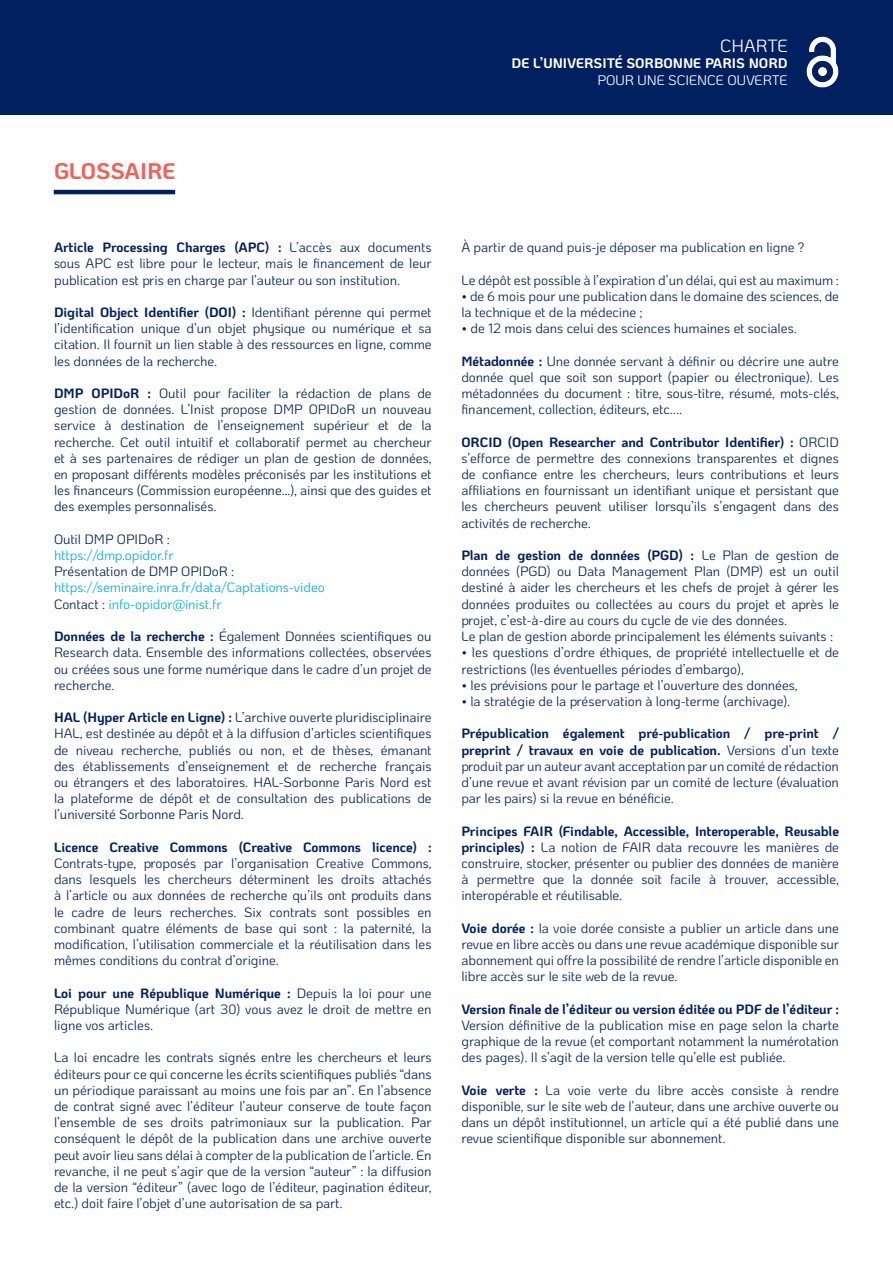
<style>
.page{position:relative;width:893px;height:1263px;background:#fff}
.page>*{position:absolute;margin:0;border:0;box-sizing:border-box;transform-origin:0 0}
.t1{font:700 22.5px "Ko Ho";color:#f16157}
.t2{font:17.7px "Ko Ho";color:#fff}
.t3{font:700 13.8px "Ko Ho";color:#fff}
.t4{font:13.8px "Ko Ho";color:#fff}
.t5{font:13.5px/16.2px "Ko Ho";letter-spacing:-.005em;color:#00205f;text-align:justify}
.t6{font:13.5px "Ko Ho";letter-spacing:-.005em;color:#03ade5}
.s1{font-weight:700}
.s2{color:#00205f}
</style>
<div class="page">
<div style="left:0;top:0;width:893px;height:115px;background:#00205f"></div>
<img style="left:806px;top:36px;width:33px;height:51px">
<hr style="left:54px;top:190px;width:121px;height:4px;background:#00205f">
<p class="t2" style="left:720px;top:31px;width:69px">CHARTE</p>
<p class="t3" style="left:512px;top:52px;width:278px">DE L’UNIVERSITÉ SORBONNE PARIS NORD</p>
<p class="t4" style="left:597px;top:69px;width:192px">POUR UNE SCIENCE OUVERTE</p>
<p class="t1" style="left:54px;top:152px;width:123px">GLOSSAIRE</p>
<p class="t5" style="left:54px;top:240px;width:379px"><span class="s1">Article Processing Charges (APC) :</span> L’accès aux documents sous APC est libre pour le lecteur, mais le financement de leur publication est pris en charge par l’auteur ou son institution.</p>
<p class="t5" style="left:54px;top:304px;width:379px"><span class="s1">Digital Object Identifier (DOI) :</span> Identifiant pérenne qui permet l’identification unique d’un objet physique ou numérique et sa citation. Il fournit un lien stable à des ressources en ligne, comme les données de la recherche.</p>
<p class="t5" style="left:54px;top:385px;width:379px"><span class="s1">DMP OPIDoR :</span> Outil pour faciliter la rédaction de plans de gestion de données. L’Inist propose DMP OPIDoR un nouveau service à destination de l’enseignement supérieur et de la recherche. Cet outil intuitif et collaboratif permet au chercheur et à ses partenaires de rédiger un plan de gestion de données, en proposant différents modèles préconisés par les institutions et les financeurs (Commission européenne…), ainsi que des guides et des exemples personnalisés.</p>
<p class="t5" style="left:54px;top:531px;width:117px">Outil DMP OPIDoR :</p>
<p class="t6" style="left:54px;top:545px;width:121px">https://dmp.opidor.fr</p>
<p class="t5" style="left:54px;top:564px;width:182px">Présentation de DMP OPIDoR :</p>
<p class="t6" style="left:54px;top:577px;width:272px">https://seminaire.inra.fr/data/Captations-video</p>
<p class="t6" style="left:54px;top:593px;width:169px"><span class="s2">Contact :</span> info-opidor@inist.fr</p>
<p class="t5" style="left:54px;top:628px;width:379px"><span class="s1">Données de la recherche :</span> Également Données scientifiques ou Research data. Ensemble des informations collectées, observées ou créées sous une forme numérique dans le cadre d’un projet de recherche.</p>
<p class="t5" style="left:54px;top:709px;width:379px"><span class="s1">HAL (Hyper Article en Ligne) :</span> L’archive ouverte pluridisciplinaire HAL, est destinée au dépôt et à la diffusion d’articles scientifiques de niveau recherche, publiés ou non, et de thèses, émanant des établissements d’enseignement et de recherche français ou étrangers et des laboratoires. HAL-Sorbonne Paris Nord est la plateforme de dépôt et de consultation des publications de l’université Sorbonne Paris Nord.</p>
<p class="t5" style="left:54px;top:839px;width:379px"><span class="s1">Licence Creative Commons (Creative Commons licence) :<br></span>Contrats-type, proposés par l’organisation Creative Commons, dans lesquels les chercheurs déterminent les droits attachés à l’article ou aux données de recherche qu’ils ont produits dans le cadre de leurs recherches. Six contrats sont possibles en combinant quatre éléments de base qui sont : la paternité, la modification, l’utilisation commerciale et la réutilisation dans les mêmes conditions du contrat d’origine.</p>
<p class="t5" style="left:54px;top:985px;width:379px"><span class="s1">Loi pour une République Numérique :</span> Depuis la loi pour une République Numérique (art 30) vous avez le droit de mettre en ligne vos articles.</p>
<p class="t5" style="left:54px;top:1050px;width:379px">La loi encadre les contrats signés entre les chercheurs et leurs éditeurs pour ce qui concerne les écrits scientifiques publiés “dans un périodique paraissant au moins une fois par an”. En l’absence de contrat signé avec l’éditeur l’auteur conserve de toute façon l’ensemble de ses droits patrimoniaux sur la publication. Par conséquent le dépôt de la publication dans une archive ouverte peut avoir lieu sans délai à compter de la publication de l’article. En revanche, il ne peut s’agir que de la version “auteur” : la diffusion de la version “éditeur” (avec logo de l’éditeur, pagination éditeur, etc.) doit faire l’objet d’une autorisation de sa part.</p>
<p class="t5" style="left:461px;top:240px;width:345px">À partir de quand puis-je déposer ma publication en ligne ?</p>
<p class="t5" style="left:461px;top:272px;width:379px">Le dépôt est possible à l’expiration d’un délai, qui est au maximum :</p>
<p class="t5" style="left:461px;top:288px;width:379px">• de 6 mois pour une publication dans le domaine des sciences, de la technique et de la médecine ;</p>
<p class="t5" style="left:461px;top:321px;width:337px">• de 12 mois dans celui des sciences humaines et sociales.</p>
<p class="t5" style="left:461px;top:353px;width:379px"><span class="s1">Métadonnée :</span> Une donnée servant à définir ou décrire une autre donnée quel que soit son support (papier ou électronique). Les métadonnées du document : titre, sous-titre, résumé, mots-clés, financement, collection, éditeurs, etc....</p>
<p class="t5" style="left:461px;top:434px;width:379px"><span class="s1">ORCID (Open Researcher and Contributor Identifier) :</span> ORCID s’efforce de permettre des connexions transparentes et dignes de confiance entre les chercheurs, leurs contributions et leurs affiliations en fournissant un identifiant unique et persistant que les chercheurs peuvent utiliser lorsqu’ils s’engagent dans des activités de recherche.</p>
<p class="t5" style="left:461px;top:547px;width:379px"><span class="s1">Plan de gestion de données (PGD) :</span> Le Plan de gestion de données (PGD) ou Data Management Plan (DMP) est un outil destiné à aider les chercheurs et les chefs de projet à gérer les données produites ou collectées au cours du projet et après le projet, c’est-à-dire au cours du cycle de vie des données.</p>
<p class="t5" style="left:461px;top:628px;width:373px">Le plan de gestion aborde principalement les éléments suivants :</p>
<p class="t5" style="left:461px;top:645px;width:379px">• les questions d’ordre éthiques, de propriété intellectuelle et de restrictions (les éventuelles périodes d’embargo),</p>
<p class="t5" style="left:461px;top:677px;width:338px">• les prévisions pour le partage et l’ouverture des données,</p>
<p class="t5" style="left:461px;top:693px;width:330px">• la stratégie de la préservation à long-terme (archivage).</p>
<p class="t5" style="left:461px;top:726px;width:379px"><span class="s1">Prépublication également pré-publication / pre-print / preprint / travaux en voie de publication.</span> Versions d’un texte produit par un auteur avant acceptation par un comité de rédaction d’une revue et avant révision par un comité de lecture (évaluation par les pairs) si la revue en bénéficie.</p>
<p class="t5" style="left:461px;top:823px;width:379px"><span class="s1">Principes FAIR (Findable, Accessible, Interoperable, Reusable principles) :</span> La notion de FAIR data recouvre les manières de construire, stocker, présenter ou publier des données de manière à permettre que la donnée soit facile à trouver, accessible, interopérable et réutilisable.</p>
<p class="t5" style="left:461px;top:920px;width:379px"><span class="s1">Voie dorée :</span> la voie dorée consiste a publier un article dans une revue en libre accès ou dans une revue académique disponible sur abonnement qui offre la possibilité de rendre l’article disponible en libre accès sur le site web de la revue.</p>
<p class="t5" style="left:461px;top:1001px;width:379px"><span class="s1">Version finale de l’éditeur ou version éditée ou PDF de l’éditeur :<br></span>Version définitive de la publication mise en page selon la charte graphique de la revue (et comportant notamment la numérotation des pages). Il s’agit de la version telle qu’elle est publiée.</p>
<p class="t5" style="left:461px;top:1082px;width:379px"><span class="s1">Voie verte :</span> La voie verte du libre accès consiste à rendre disponible, sur le site web de l’auteur, dans une archive ouverte ou dans un dépôt institutionnel, un article qui a été publié dans une revue scientifique disponible sur abonnement.</p>
</div>
